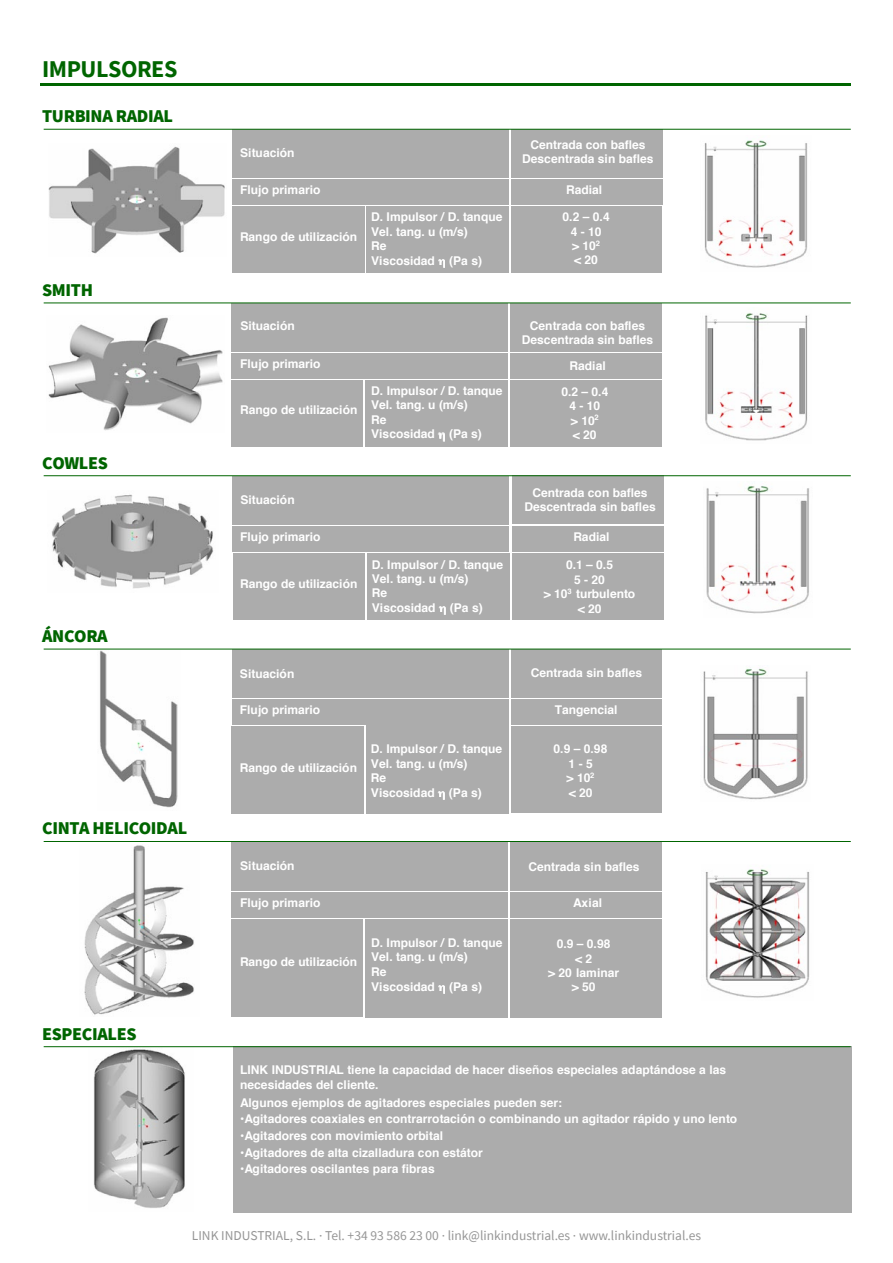
<style>
.page{position:relative;width:893px;height:1263px;background:#fff}
.page>*{position:absolute;margin:0;border:0;box-sizing:border-box;transform-origin:0 0}
.t1{font:700 24px "Source Sans Pro";letter-spacing:-.02em;color:#006500}
.t2{font:900 18px "Source Sans Pro";letter-spacing:-.02em;color:#006500}
.t3{font:13.5px "Source Sans Pro";color:#969696}
.t4{font:700 12px/14.4px "Helvetica";color:#fff;text-align:center}
.s1{font-weight:400}
</style>
<div class="page">
<hr style="left:40px;top:83px;width:810px;height:2px;background:#006500">
<div style="left:233px;top:1047px;width:618px;height:166px;background:#acacac"></div>
<img style="left:48px;top:146px;width:177px;height:108px">
<img style="left:94px;top:1049px;width:91px;height:159px">
<img style="left:84px;top:845px;width:110px;height:170px">
<img style="left:705px;top:869px;width:105px;height:129px">
<img style="left:704px;top:140px;width:104px;height:128px">
<img style="left:705px;top:313px;width:103px;height:128px">
<img style="left:706px;top:486px;width:103px;height:128px">
<img style="left:52px;top:494px;width:162px;height:95px">
<img style="left:99px;top:651px;width:79px;height:157px">
<img style="left:703px;top:668px;width:105px;height:132px">
<img style="left:48px;top:317px;width:175px;height:114px">
<hr style="left:44px;top:129px;width:806px;height:1px;background:#006500">
<hr style="left:44px;top:303px;width:806px;height:1px;background:#006500">
<hr style="left:44px;top:475px;width:806px;height:1px;background:#006500">
<hr style="left:44px;top:649px;width:806px;height:1px;background:#006500">
<hr style="left:44px;top:841px;width:806px;height:1px;background:#006500">
<hr style="left:44px;top:1046px;width:806px;height:1px;background:#006500">
<div style="left:232px;top:129px;width:430px;height:144px;background:#acacac"></div>
<div style="left:231px;top:842px;width:430px;height:175px;background:#acacac"></div>
<div style="left:231px;top:303px;width:430px;height:144px;background:#acacac"></div>
<div style="left:233px;top:476px;width:430px;height:144px;background:#acacac"></div>
<div style="left:232px;top:649px;width:429px;height:164px;background:#acacac"></div>
<h1 class="t1" style="left:42px;top:52px;width:137px">IMPULSORES</h1>
<h2 class="t2" style="left:42px;top:104px;width:132px">TURBINA RADIAL</h2>
<h2 class="t2" style="left:42px;top:277px;width:52px">SMITH</h2>
<h2 class="t2" style="left:42px;top:450px;width:67px">COWLES</h2>
<h2 class="t2" style="left:42px;top:624px;width:67px">ÁNCORA</h2>
<h2 class="t2" style="left:42px;top:816px;width:147px">CINTA HELICOIDAL</h2>
<h2 class="t2" style="left:42px;top:1021px;width:96px">ESPECIALES</h2>
<p class="t4" style="left:240px;top:146px;width:56px">Situación</p>
<p class="t4" style="left:240px;top:183px;width:82px">Flujo primario</p>
<p class="t4" style="left:240px;top:229px;width:119px">Rango de utilización</p>
<p class="t4" style="left:371px;top:210px;width:133px;text-align:left">D. Impulsor / D. tanque<br>Vel. tang. u (m/s)<br>Re<br>Viscosidad (Pa s)</p>
<p class="t4" style="left:522px;top:138px;width:133px">Centrada con bafles<br>Descentrada sin bafles</p>
<p class="t4" style="left:566px;top:183px;width:38px">Radial</p>
<p class="t4" style="left:562px;top:210px;width:49px">0.2 – 0.4<br>4-10<br>&gt; 10<sup>2<br></sup>&lt; 20</p>
<p class="t4" style="left:240px;top:319px;width:56px">Situación</p>
<p class="t4" style="left:240px;top:356px;width:82px">Flujo primario</p>
<p class="t4" style="left:240px;top:403px;width:119px">Rango de utilización</p>
<p class="t4" style="left:371px;top:383px;width:133px;text-align:left">D. Impulsor / D. tanque<br>Vel. tang. u (m/s)<br>Re<br>Viscosidad (Pa s)</p>
<p class="t4" style="left:240px;top:493px;width:56px">Situación</p>
<p class="t4" style="left:240px;top:530px;width:82px">Flujo primario</p>
<p class="t4" style="left:240px;top:576px;width:119px">Rango de utilización</p>
<p class="t4" style="left:372px;top:557px;width:133px;text-align:left">D. Impulsor / D. tanque<br>Vel. tang. u (m/s)<br>Re<br>Viscosidad (Pa s)</p>
<p class="t4" style="left:522px;top:319px;width:133px">Centrada con bafles<br>Descentrada sin bafles</p>
<p class="t4" style="left:569px;top:359px;width:38px">Radial</p>
<p class="t4" style="left:561px;top:384px;width:49px">0.2 – 0.4<br>4-10<br>&gt; 10<sup>2<br></sup>&lt; 20</p>
<p class="t4" style="left:524px;top:486px;width:133px">Centrada con bafles<br>Descentrada sin bafles</p>
<p class="t4" style="left:573px;top:530px;width:38px">Radial</p>
<p class="t4" style="left:544px;top:558px;width:93px">0.1 – 0.5<br>5-20<br>&gt; 10<sup>3</sup> turbulento &lt; 20</p>
<p class="t4" style="left:240px;top:667px;width:56px">Situación</p>
<p class="t4" style="left:240px;top:702px;width:82px">Flujo primario</p>
<p class="t4" style="left:240px;top:761px;width:119px">Rango de utilización</p>
<p class="t4" style="left:371px;top:742px;width:133px;text-align:left">D. Impulsor / D. tanque<br>Vel. tang. u (m/s)<br>Re<br>Viscosidad (Pa s)</p>
<p class="t4" style="left:531px;top:666px;width:113px">Centrada sin bafles</p>
<p class="t4" style="left:555px;top:703px;width:64px">Tangencial</p>
<p class="t4" style="left:553px;top:742px;width:55px">0.9 – 0.98<br>1-5<br>&gt; 10<sup>2<br></sup>&lt; 20</p>
<p class="t4" style="left:240px;top:859px;width:56px">Situación</p>
<p class="t4" style="left:240px;top:896px;width:82px">Flujo primario</p>
<p class="t4" style="left:240px;top:955px;width:119px">Rango de utilización</p>
<p class="t4" style="left:371px;top:936px;width:133px;text-align:left">D. Impulsor / D. tanque<br>Vel. tang. u (m/s)<br>Re<br>Viscosidad (Pa s)</p>
<p class="t4" style="left:528px;top:859px;width:113px">Centrada sin bafles</p>
<p class="t4" style="left:573px;top:896px;width:30px">Axial</p>
<p class="t4" style="left:548px;top:937px;width:72px">0.9 – 0.98<br>&lt; 2<br>&gt; 20 laminar &gt; 50</p>
<p class="t4" style="left:240px;top:1063px;width:487px;text-align:left">LINK INDUSTRIAL tiene la capacidad de hacer diseños especiales adaptándose a las necesidades del cliente.</p>
<p class="t4" style="left:240px;top:1095px;width:323px">Algunos ejemplos de agitadores especiales pueden ser:</p>
<p class="t4" style="left:240px;top:1112px;width:498px"><span class="s1">•</span>Agitadores coaxiales en contrarrotación o combinando un agitador rápido y uno lento</p>
<p class="t4" style="left:240px;top:1129px;width:204px"><span class="s1">•</span>Agitadores con movimiento orbital</p>
<p class="t4" style="left:240px;top:1146px;width:244px"><span class="s1">•</span>Agitadores de alta cizalladura con estátor</p>
<p class="t4" style="left:240px;top:1162px;width:196px"><span class="s1">•</span>Agitadores oscilantes para fibras</p>
<p class="t3" style="left:192px;top:1227px;width:510px">LINK INDUSTRIAL, S.L. · Tel. +34 93 586 23 00 · link@linkindustrial.es · www.linkindustrial.es</p>
</div>
